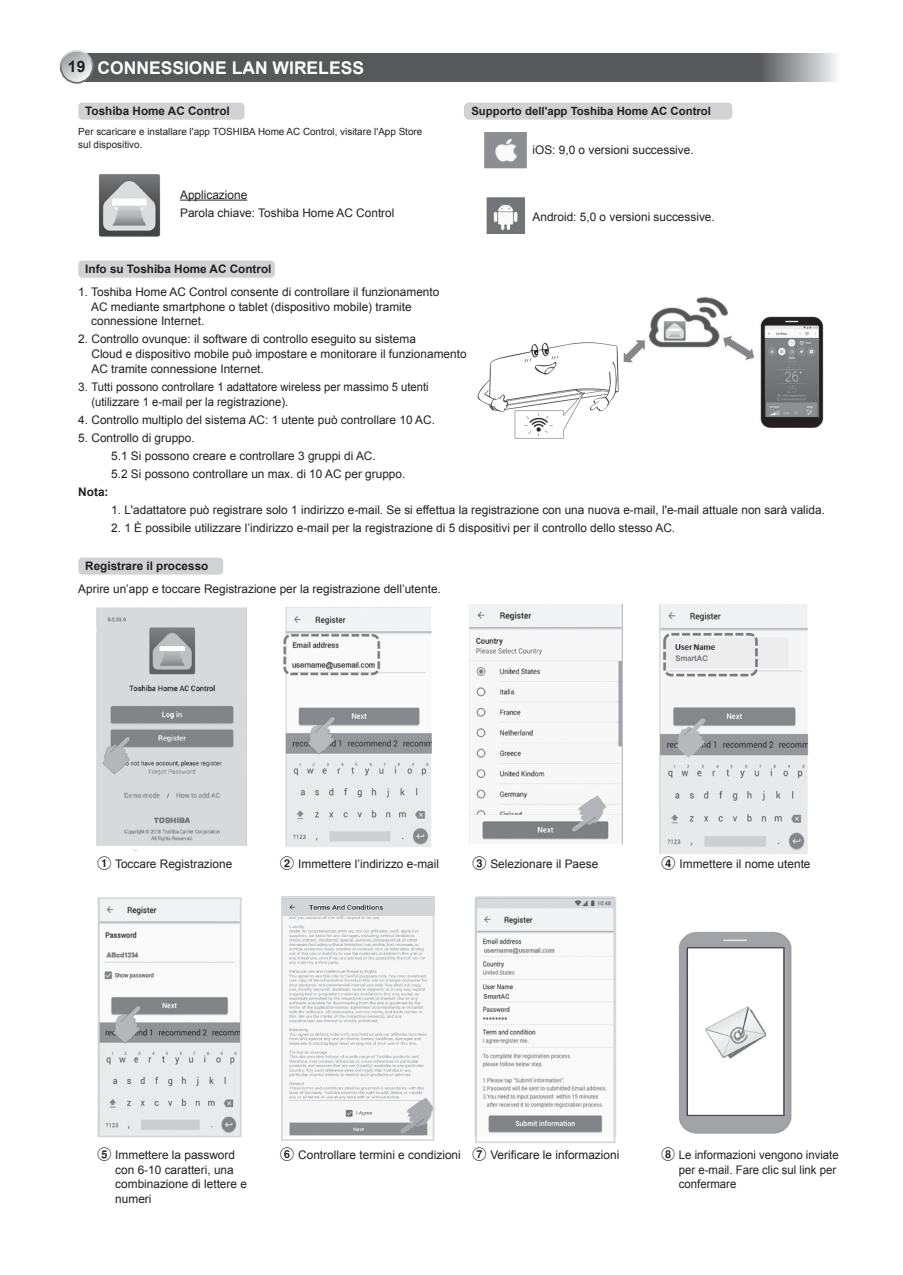
<style>
.page{position:relative;width:903px;height:1275px;background:#fff}
.page>*{position:absolute;margin:0;border:0;box-sizing:border-box;transform-origin:0 0}
.t1{font:700 17.5px "Arial";color:#fff}
.t2{font:11.9px/14.9px "Arial";color:#231f20}
.t3{font:11.9px/14.9px "Arial";color:#231f20;scale:.96 1}
.t4{font:700 11.9px "Arial";color:#231f20}
.t5{font:700 11.72px "Arial";color:#231f20}
.t6{font:700 11.38px "Arial";color:#231f20}
.t7{font:9.8px/12.2px "Arial";color:#231f20}
.s1{font-size:15.75px;color:#231f20}
.s2{font-family:"Circl Posi A";font-size:13.3px}
</style>
<div class="page">
<svg style="left:86px;top:54px;width:751px;height:27px;background:#5f6062"></svg>
<svg style="left:61px;top:51px;width:32px;height:32px"></svg>
<div style="left:60px;top:50px;width:34px;height:34px;border:2px solid #fff;border-radius:50%"></div>
<div style="left:78px;top:103px;width:166px;height:17px;background:#d1d2d4;border-radius:4px"></div>
<div style="left:78px;top:557px;width:145px;height:18px;background:#d1d2d4;border-radius:4px"></div>
<hr style="left:180px;top:200px;width:67px;height:1px;background:#231f20">
<img style="left:486px;top:197px;width:38px;height:37px">
<img style="left:484px;top:132px;width:42px;height:36px">
<div style="left:78px;top:261px;width:197px;height:17px;background:#d1d2d4;border-radius:4px"></div>
<img style="left:96px;top:608px;width:151px;height:238px">
<img style="left:97px;top:898px;width:144px;height:240px">
<img style="left:283px;top:607px;width:149px;height:240px">
<img style="left:284px;top:896px;width:151px;height:241px">
<img style="left:469px;top:605px;width:154px;height:240px">
<img style="left:474px;top:896px;width:142px;height:241px">
<img style="left:659px;top:603px;width:150px;height:251px">
<img style="left:678px;top:931px;width:114px;height:203px">
<img style="left:98px;top:174px;width:62px;height:63px">
<div style="left:281px;top:896px;width:153px;height:245px;border:2px solid #d1d6d8"></div>
<div style="left:475px;top:897px;width:140px;height:246px;border:2px solid #d1d6d8"></div>
<div style="left:98px;top:897px;width:144px;height:240px;border:2px solid #d1d6d8"></div>
<img style="left:477px;top:297px;width:347px;height:141px">
<div style="left:464px;top:103px;width:268px;height:17px;background:#d1d2d4;border-radius:5px"></div>
<h1 class="t1" style="left:68px;top:56px;width:297px"><span class="s1">19</span> CONNESSIONE LAN WIRELESS</h1>
<p class="t5" style="left:85px;top:104px;width:146px">Toshiba Home AC Control</p>
<p class="t7" style="left:78px;top:126px;width:345px">Per scaricare e installare l'app TOSHIBA Home AC Control, visitare l'App Store sul dispositivo.</p>
<p class="t2" style="left:180px;top:186px;width:216px;line-height:18px">Applicazione<br>Parola chiave: Toshiba Home AC Control</p>
<p class="t6" style="left:471px;top:104px;width:241px">Supporto dell'app Toshiba Home AC Control</p>
<p class="t2" style="left:532px;top:142px;width:163px">iOS: 9,0 o versioni successive.</p>
<p class="t2" style="left:532px;top:209px;width:184px">Android: 5,0 o versioni successive.</p>
<p class="t5" style="left:85px;top:262px;width:188px">Info su Toshiba Home AC Control</p>
<p class="t2" style="left:91px;top:284px;width:350px;text-indent:-13px">1. Toshiba Home AC Control consente di controllare il funzionamento<br>AC mediante smartphone o tablet (dispositivo mobile) tramite connessione Internet.</p>
<p class="t2" style="left:91px;top:332px;width:377px;text-indent:-13px">2. Controllo ovunque: il software di controllo eseguito su sistema<br>Cloud e dispositivo mobile può impostare e monitorare il funzionamento<br>AC tramite connessione Internet.</p>
<p class="t2" style="left:91px;top:379px;width:339px;text-indent:-13px">3. Tutti possono controllare 1 adattatore wireless per massimo 5 utenti (utilizzare 1 e-mail per la registrazione).</p>
<p class="t2" style="left:78px;top:412px;width:358px">4. Controllo multiplo del sistema AC: 1 utente può controllare 10 AC.</p>
<p class="t2" style="left:111px;top:429px;width:296px;line-height:18px;text-indent:-33px">5. Controllo di gruppo.<br>5.1 Si possono creare e controllare 3 gruppi di AC.<br>5.2 Si possono controllare un max. di 10 AC per gruppo.</p>
<p class="t4" style="left:78px;top:484px;width:32px">Nota:</p>
<p class="t2" style="left:111px;top:502px;width:715px">1. L'adattatore può registrare solo 1 indirizzo e-mail. Se si effettua la registrazione con una nuova e-mail, l'e-mail attuale non sarà valida.</p>
<p class="t2" style="left:111px;top:520px;width:565px">2. 1 È possibile utilizzare l’indirizzo e-mail per la registrazione di 5 dispositivi per il controllo dello stesso AC.</p>
<p class="t5" style="left:85px;top:558px;width:125px">Registrare il processo</p>
<p class="t2" style="left:78px;top:581px;width:364px">Aprire un’app e toccare Registrazione per la registrazione dell’utente.</p>
<p class="t2" style="left:97px;top:856px;width:136px"><span class="s2">1</span> Toccare Registrazione</p>
<p class="t2" style="left:280px;top:856px;width:160px"><span class="s2">2</span> Immettere l’indirizzo e-mail</p>
<p class="t2" style="left:472px;top:856px;width:127px"><span class="s2">3</span> Selezionare il Paese</p>
<p class="t2" style="left:662px;top:856px;width:150px"><span class="s2">4</span> Immettere il nome utente</p>
<p class="t2" style="left:115px;top:1147px;width:133px;text-indent:-18px"><span class="s2">5</span> Immettere la password con 6-10 caratteri, una combinazione di lettere e numeri</p>
<p class="t2" style="left:280px;top:1147px;width:182px"><span class="s2">6</span> Controllare termini e condizioni</p>
<p class="t2" style="left:472px;top:1147px;width:148px"><span class="s2">7</span> Verificare le informazioni</p>
<p class="t3" style="left:679px;top:1147px;width:168px;text-indent:-17px"><span class="s2">8</span> Le informazioni vengono inviate per e-mail. Fare clic sul link per confermare</p>
</div>
